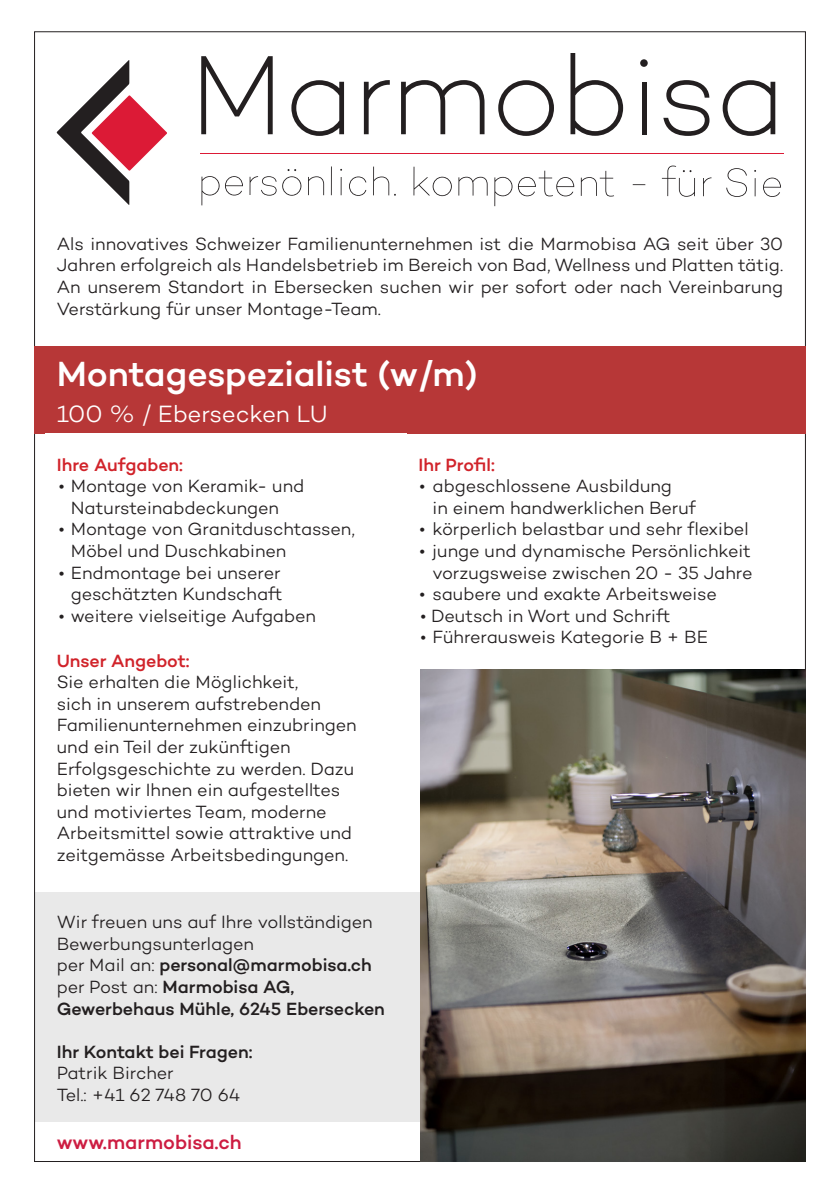
<style>
.page{position:relative;width:840px;height:1191px;background:#fff}
.page>*{position:absolute;margin:0;border:0;box-sizing:border-box;transform-origin:0 0}
.t1{font:500 35.6px "Campton";letter-spacing:-.005em;color:#fff}
.t2{font:300 24px "Campton";letter-spacing:-.01em;color:#fff}
.t3{font:500 20px "Campton";letter-spacing:-.005em;color:#cd1d42}
.t4{font:300 18px/21.6px "Campton";letter-spacing:-.005em;color:#231f20}
.t5{font:500 18px/21.6px "Campton";letter-spacing:-.005em;color:#231f20}
.t6{font:500 18px "Campton";letter-spacing:-.005em;color:#d1232a}
.s1{font-weight:300}
</style>
<div class="page">
<div style="left:34px;top:346px;width:771px;height:87px;background:#b73737"></div>
<img style="left:420px;top:670px;width:385px;height:491px">
<div style="left:34px;top:891px;width:386px;height:230px;background:#e9e9e9"></div>
<svg style="left:57px;top:60px;width:72px;height:145px"></svg>
<svg style="left:92px;top:95px;width:75px;height:76px;fill:#dc1a36"></svg>
<svg style="left:201px;top:56px;width:71px;height:78px"></svg>
<svg style="left:291px;top:80px;width:53px;height:56px"></svg>
<svg style="left:363px;top:80px;width:26px;height:54px"></svg>
<svg style="left:401px;top:80px;width:83px;height:54px"></svg>
<svg style="left:498px;top:80px;width:55px;height:56px"></svg>
<svg style="left:570px;top:54px;width:52px;height:82px"></svg>
<div style="left:641px;top:82px;width:5px;height:52px;background:#231f20"></div>
<svg style="left:639px;top:59px;width:8px;height:8px"></svg>
<svg style="left:663px;top:80px;width:46px;height:56px"></svg>
<svg style="left:722px;top:80px;width:52px;height:56px"></svg>
<hr style="left:200px;top:153px;width:582px;height:1px;background:#dc1a36">
<svg style="left:201px;top:176px;width:18px;height:29px"></svg>
<svg style="left:225px;top:176px;width:18px;height:19px"></svg>
<svg style="left:249px;top:176px;width:27px;height:20px"></svg>
<svg style="left:282px;top:169px;width:19px;height:27px"></svg>
<svg style="left:308px;top:176px;width:16px;height:19px"></svg>
<svg style="left:331px;top:166px;width:1px;height:29px"></svg>
<svg style="left:340px;top:177px;width:1px;height:18px"></svg>
<svg style="left:349px;top:176px;width:17px;height:20px"></svg>
<svg style="left:373px;top:167px;width:22px;height:29px"></svg>
<svg style="left:413px;top:167px;width:38px;height:29px"></svg>
<svg style="left:458px;top:177px;width:29px;height:19px"></svg>
<svg style="left:494px;top:171px;width:80px;height:35px"></svg>
<svg style="left:580px;top:171px;width:33px;height:26px"></svg>
<svg style="left:632px;top:184px;width:13px;height:1px"></svg>
<svg style="left:661px;top:166px;width:33px;height:31px"></svg>
<svg style="left:703px;top:177px;width:8px;height:19px"></svg>
<svg style="left:726px;top:168px;width:20px;height:29px"></svg>
<svg style="left:754px;top:178px;width:1px;height:18px"></svg>
<svg style="left:763px;top:178px;width:17px;height:19px"></svg>
<p class="t4" style="left:57px;top:233px;width:727px;text-align:justify">Als innovatives Schweizer Familienunternehmen ist die Marmobisa AG seit über 30<br>Jahren erfolgreich als Handelsbetrieb im Bereich von Bad, Wellness und Platten tätig.<br>An unserem Standort in Ebersecken suchen wir per sofort oder nach Vereinbarung Verstärkung für unser Montage-Team.</p>
<p class="t1" style="left:57px;top:351px;width:422px">Montagespezialist (w/m)</p>
<p class="t2" style="left:57px;top:399px;width:272px">100 % / Ebersecken LU</p>
<p class="t6" style="left:57px;top:453px;width:128px">Ihre Aufgaben:</p>
<p class="t4" style="left:59px;top:475px;width:247px">• Montage von Keramik- und</p>
<p class="t4" style="left:71px;top:496px;width:210px">Natursteinabdeckungen</p>
<p class="t4" style="left:59px;top:518px;width:297px">• Montage von Granitduschtassen,</p>
<p class="t4" style="left:71px;top:540px;width:217px">Möbel und Duschkabinen</p>
<p class="t4" style="left:59px;top:561px;width:223px">• Endmontage bei unserer</p>
<p class="t4" style="left:71px;top:583px;width:213px">geschätzten Kundschaft</p>
<p class="t4" style="left:59px;top:604px;width:258px">• weitere vielseitige Aufgaben</p>
<p class="t6" style="left:57px;top:649px;width:134px">Unser Angebot:</p>
<p class="t4" style="left:57px;top:671px;width:301px">Sie erhalten die Möglichkeit,<br>sich in unserem aufstrebenden Familienunternehmen einzubringen und ein Teil der zukünftigen Erfolgsgeschichte zu werden. Dazu bieten wir Ihnen ein aufgestelltes und motiviertes Team, moderne Arbeitsmittel sowie attraktive und zeitgemässe Arbeitsbedingungen.</p>
<p class="t4" style="left:57px;top:911px;width:317px">Wir freuen uns auf Ihre vollständigen<br>Bewerbungsunterlagen</p>
<p class="t5" style="left:57px;top:954px;width:316px"><span class="s1">per Mail an:</span> personal@marmobisa.ch</p>
<p class="t5" style="left:57px;top:975px;width:329px"><span class="s1">per Post an:</span> Marmobisa AG,<br>Gewerbehaus Mühle, 6245 Ebersecken</p>
<p class="t5" style="left:57px;top:1040px;width:197px">Ihr Kontakt bei Fragen:</p>
<p class="t4" style="left:57px;top:1062px;width:118px">Patrik Bircher</p>
<p class="t4" style="left:57px;top:1083px;width:185px">Tel.: +41 62 748 70 64</p>
<p class="t3" style="left:57px;top:1129px;width:186px">www.marmobisa.ch</p>
<p class="t6" style="left:418px;top:453px;width:78px">Ihr Profil:</p>
<p class="t4" style="left:432px;top:475px;width:265px;text-indent:-13px">• abgeschlossene Ausbildung<br>in einem handwerklichen Beruf</p>
<p class="t4" style="left:419px;top:518px;width:330px">• körperlich belastbar und sehr flexibel</p>
<p class="t4" style="left:419px;top:540px;width:334px;text-align:right">• junge und dynamische Persönlichkeit vorzugsweise zwischen 20 - 35 Jahre</p>
<p class="t4" style="left:419px;top:583px;width:299px">• saubere und exakte Arbeitsweise</p>
<p class="t4" style="left:420px;top:604px;width:251px">• Deutsch in Wort und Schrift</p>
<p class="t4" style="left:420px;top:626px;width:289px">• Führerausweis Kategorie B + BE</p>
</div>
